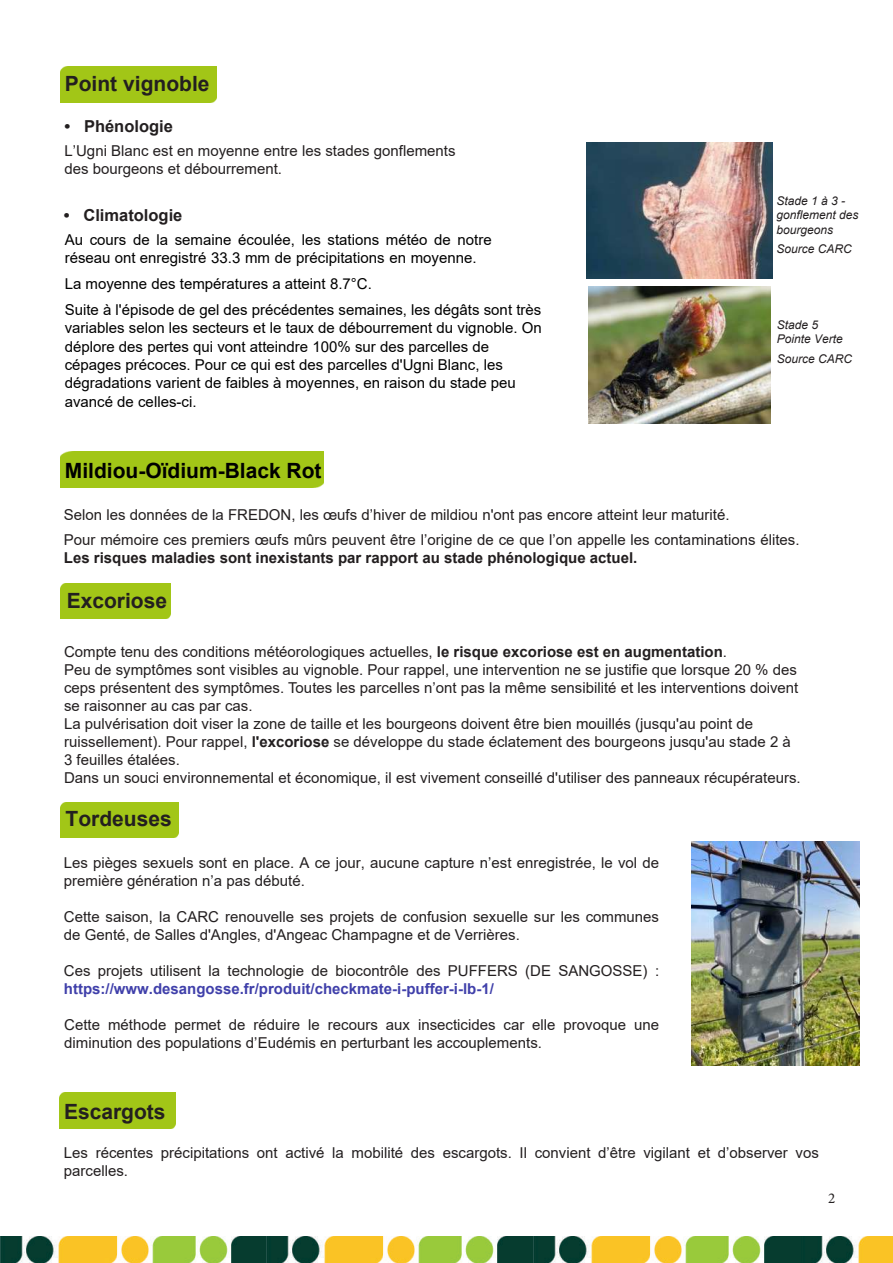
<style>
.page{position:relative;width:893px;height:1263px;background:#fff}
.page>*{position:absolute;margin:0;border:0;box-sizing:border-box;transform-origin:0 0}
.t1{font:700 21px "Arial";color:#231f20}
.t2{font:700 21px "Arial";color:#000}
.t3{font:700 21px "Arial";color:#231f20}
.t4{font:700 16.5px "Arial";color:#231f20}
.t5{font:15px/18px "Arial";color:#231f20}
.t6{font:15px/18.5px "Arial";color:#000}
.t7{font:15px/25.5px "Arial";color:#221e1f}
.t8{font:15px/18px "Arial";color:#231f20}
.t9{font:700 15px "Arial";color:#221e1f}
.t10{font:700 15px "Arial";color:#4040aa}
.t11{font:15px "Minion Pro";color:#231f20}
.t12{font:italic 12px/14.4px "Arial";color:#231f20}
.s1{font-style:inherit}
.s2{font-weight:700}
</style>
<div class="page">
<div style="left:61px;top:583px;width:110px;height:36px;background:#a2c617"></div>
<div style="left:61px;top:451px;width:263px;height:36px;background:#a2c617"></div>
<div style="left:61px;top:67px;width:156px;height:36px;background:#a2c617"></div>
<img style="left:268px;top:1236px;width:625px;height:27px">
<img style="left:1px;top:1236px;width:267px;height:27px">
<img style="left:587px;top:142px;width:185px;height:137px">
<img style="left:692px;top:842px;width:167px;height:223px">
<div style="left:61px;top:802px;width:118px;height:36px;background:#a2c617"></div>
<div style="left:60px;top:1093px;width:116px;height:36px;background:#a2c617"></div>
<img style="left:588px;top:287px;width:183px;height:137px">
<h1 class="t1" style="left:65px;top:69px;width:146px">Point vignoble</h1>
<p class="t4" style="left:64px;top:115px;width:110px">• Phénologie</p>
<p class="t8" style="left:64px;top:141px;width:393px">L’Ugni Blanc est en moyenne entre les stades <span class="s1">gonf</span>lements des bourgeons et débourrement.</p>
<p class="t4" style="left:64px;top:204px;width:120px">• Climatologie</p>
<p class="t6" style="left:65px;top:230px;width:428px">Au cours de la semaine écoulée, les stations météo de notre réseau ont enregistré 33.3 mm de précipitations en moyenne.</p>
<p class="t6" style="left:65px;top:270px;width:478px;line-height:26px">La moyenne des températures a atteint 8.7°C.<br>Suite à l'épisode de gel des précédentes semaines, les dégâts sont très</p>
<p class="t6" style="left:65px;top:318px;width:478px">variables selon les secteurs et le taux de débourrement du vignoble. On déplore des pertes qui vont atteindre 100% sur des parcelles de cépages précoces. Pour ce qui est des parcelles d'Ugni Blanc, les dégradations varient de faibles à moyennes, <span class="s1">en raison du stade peu avancé de celles-ci.</span></p>
<h1 class="t2" style="left:65px;top:456px;width:258px">Mildiou-Oïdium-Black Rot</h1>
<p class="t12" style="left:776px;top:194px;width:84px">Stade 1 à 3 - gonflement des bourgeons</p>
<p class="t12" style="left:776px;top:241px;width:77px">Source CARC</p>
<p class="t12" style="left:777px;top:317px;width:68px">Stade 5<br>Pointe Verte</p>
<p class="t12" style="left:777px;top:351px;width:77px">Source <span class="s1">CARC</span></p>
<p class="t7" style="left:64px;top:502px;width:737px">Selon les données de la FREDON, les œufs d’hiver <span class="s1">de mildiou</span> n'ont pas encore atteint leur maturité<span class="s1">.<br></span>Pour mémoire ces premiers œufs mûrs peuvent être l’origine de ce que l’on appelle les contaminations élites.</p>
<p class="t9" style="left:64px;top:548px;width:575px">Les risques maladies sont inexistants par rapport au stade phénologique actuel.</p>
<h1 class="t1" style="left:67px;top:586px;width:102px">Excoriose</h1>
<p class="t5" style="left:64px;top:643px;width:738px">Compte tenu des conditions météorologiques actuelles, <span class="s2">le risque excoriose est en augmentation</span>.<br>Peu de symptômes sont visibles au vignoble. Pour rappel, une intervention ne se justifie que lorsque 20 % des ceps présentent des symptômes. Toutes les parcelles n’ont pas la même sensibilité et les interventions doivent se raisonner au cas par cas.<br>La pulvérisation doit viser la zone de taille et les bourgeons doivent être bien mouillés (jusqu'au point de ruissellement). Pour rappel, <span class="s2">l'excoriose</span> se développe du stade éclatement des bourgeons jusqu'au stade 2 à 3 feuilles étalées.<br>Dans un souci environnemental et économique, il est vivement conseillé d'utiliser des panneaux récupérateurs.</p>
<h1 class="t1" style="left:66px;top:804px;width:108px">Tordeuses</h1>
<p class="t5" style="left:64px;top:853px;width:597px">Les pièges sexuels sont en place. A ce jour, aucune capture n’est enregistrée, le vol de première génération n’a pas débuté.</p>
<p class="t5" style="left:64px;top:907px;width:597px">Cette saison, la CARC renouvelle ses projets de confusion sexuelle sur les communes de Genté, de Salles d'Angles, d'Angeac Champagne et de Verrières.</p>
<p class="t5" style="left:64px;top:961px;width:597px">Ces projets utilisent la technologie de biocontrôle des PUFFERS (DE SANGOSSE) :</p>
<p class="t10" style="left:64px;top:978px;width:432px">https://www.desangosse.fr/produit/checkmate-i-puffer-i-lb-1/</p>
<p class="t5" style="left:64px;top:1016px;width:596px">Cette méthode permet de réduire le recours aux insecticides car elle provoque une diminution des populations d’Eudémis <span class="s1">en perturbant l</span>es accouplements.</p>
<h1 class="t3" style="left:64px;top:1097px;width:103px">Escargots</h1>
<p class="t5" style="left:64px;top:1143px;width:757px">Les récentes précipitations ont activé la mobilité des escargots. Il convient d’être vigilant et d’observer vos parcelles.</p>
<p class="t11" style="left:828px;top:1188px;width:9px">2</p>
</div>
